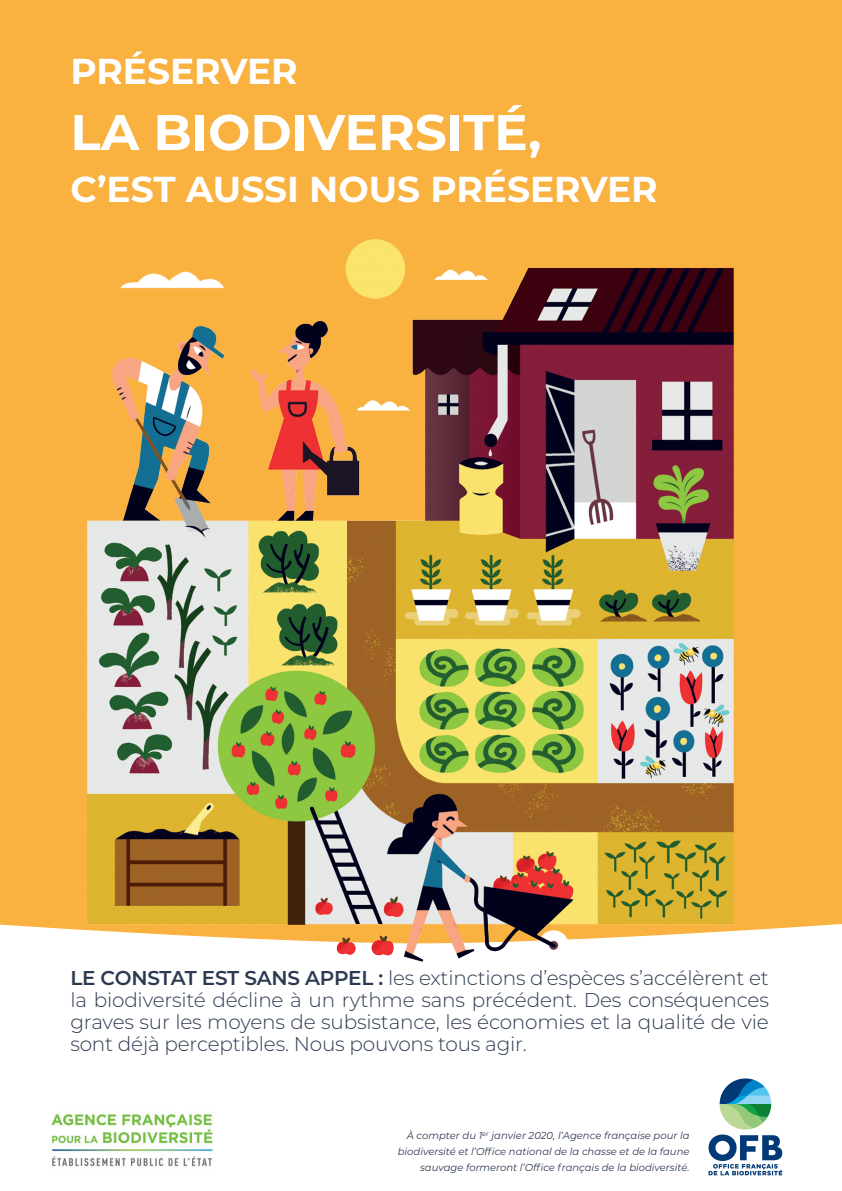
<style>
.page{position:relative;width:842px;height:1191px;background:#fff}
.page>*{position:absolute;margin:0;border:0;box-sizing:border-box;transform-origin:0 0}
.t1{font:700 50px "Montserrat";color:#fff}
.t2{font:700 36px "Montserrat";color:#fff}
.t3{font:300 20px/22px "Montserrat";letter-spacing:-.01em;color:#2c3a51;text-align:justify}
.t4{font:italic 10px/16px "Montserrat";color:#2c3a51;text-align:right}
.s1{font-weight:600}
</style>
<div class="page">
<div style="left:0;top:0;width:841px;height:1189px;background:#f9b140"></div>
<div style="left:0;top:924px;width:841px;height:265px;background:#fff"></div>
<img style="left:5px;top:239px;width:810px;height:767px">
<img style="left:34px;top:1096px;width:196px;height:87px">
<img style="left:696px;top:1066px;width:98px;height:121px">
<h2 class="t2" style="left:70px;top:45px;width:229px">PRÉSERVER</h2>
<h1 class="t1" style="left:70px;top:96px;width:472px">LA BIODIVERSITÉ,</h1>
<h2 class="t2" style="left:70px;top:163px;width:588px">C’EST AUSSI NOUS PRÉSERVER</h2>
<p class="t3" style="left:70px;top:965px;width:699px"><span class="s1">LE CONSTAT EST SANS APPEL :</span> les extinctions d’espèces s’accélèrent et la biodiversité décline à un rythme sans précédent. Des conséquences graves sur les moyens de subsistance, les économies et la qualité de vie sont déjà perceptibles. Nous pouvons tous agir.</p>
<p class="t4" style="left:398px;top:1127px;width:293px">À compter du 1<sup>er</sup> janvier 2020, l’Agence française pour la biodiversité et l’Office national de la chasse et de la faune sauvage formeront l’Office français de la biodiversité.</p>
</div>
